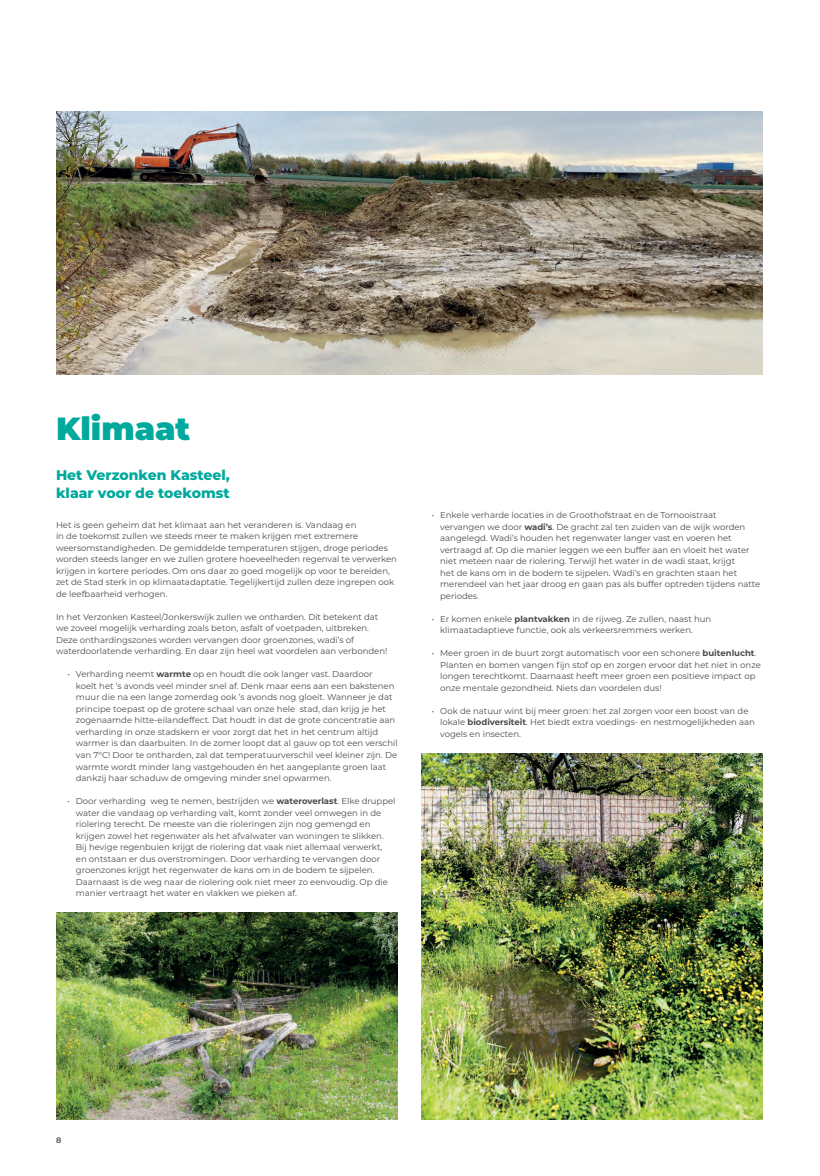
<style>
.page{position:relative;width:820px;height:1176px;background:#fff}
.page>*{position:absolute;margin:0;border:0;box-sizing:border-box;transform-origin:0 0}
.t1{font:900 32px "Montserrat";color:#00a99d}
.t2{font:800 14px/18px "Montserrat";color:#00a99d}
.t3{font:8.5px/11.5px "Montserrat";color:#494a4b}
.t4{font:600 8px "Montserrat";color:#494a4b}
.s1{font-weight:700}
</style>
<div class="page">
<img style="left:422px;top:753px;width:340px;height:366px">
<img style="left:56px;top:912px;width:342px;height:207px">
<img style="left:56px;top:111px;width:706px;height:263px">
<h1 class="t1" style="left:56px;top:404px;width:136px">Klimaat</h1>
<h2 class="t2" style="left:56px;top:465px;width:175px">Het Verzonken Kasteel, klaar voor de toekomst</h2>
<p class="t3" style="left:56px;top:518px;width:342px">Het is geen geheim dat het klimaat aan het veranderen is. Vandaag en<br>in de toekomst zullen we steeds meer te maken krijgen met extremere weersomstandigheden. De gemiddelde temperaturen stijgen, droge periodes worden steeds langer en we zullen grotere hoeveelheden regenval te verwerken krijgen in kortere periodes. Om ons daar zo goed mogelijk op voor te bereiden, zet de Stad sterk in op klimaatadaptatie. Tegelijkertijd zullen deze ingrepen ook de leefbaarheid verhogen.</p>
<p class="t3" style="left:56px;top:610px;width:333px">In het Verzonken Kasteel/Jonkerswijk zullen we ontharden. Dit betekent dat we zoveel mogelijk verharding zoals beton, asfalt of voetpaden, uitbreken.<br>Deze onthardingszones worden vervangen door groenzones, wadi’s of waterdoorlatende verharding. En daar zijn heel wat voordelen aan verbonden!</p>
<p class="t3" style="left:76px;top:668px;width:323px;text-indent:-8px">• Verharding neemt <span class="s1">warmte</span> op en houdt die ook langer vast. Daardoor<br>koelt het ’s avonds veel minder snel af. Denk maar eens aan een bakstenen muur die na een lange zomerdag ook ’s avonds nog gloeit. Wanneer je dat principe toepast op de grotere schaal van onze hele stad, dan krijg je het zogenaamde hitte-eilandeffect. Dat houdt in dat de grote concentratie aan verharding in onze stadskern er voor zorgt dat het in het centrum altijd warmer is dan daarbuiten. In de zomer loopt dat al gauw op tot een verschil van 7°C! Door te ontharden, zal dat temperatuurverschil veel kleiner zijn. De warmte wordt minder lang vastgehouden én het aangeplante groen laat dankzij haar schaduw de omgeving minder snel opwarmen.</p>
<p class="t3" style="left:76px;top:794px;width:321px;text-indent:-8px">• Door verharding weg te nemen, bestrijden we <span class="s1">wateroverlast</span>. Elke druppel water die vandaag op verharding valt, komt zonder veel omwegen in de riolering terecht. De meeste van die rioleringen zijn nog gemengd en krijgen zowel het regenwater als het afvalwater van woningen te slikken.<br>Bij hevige regenbuien krijgt de riolering dat vaak niet allemaal verwerkt,<br>en ontstaan er dus overstromingen. Door verharding te vervangen door groenzones krijgt het regenwater de kans om in de bodem te sijpelen.<br>Daarnaast is de weg naar de riolering ook niet meer zo eenvoudig. Op die manier vertraagt het water en vlakken we pieken af.</p>
<p class="t3" style="left:440px;top:509px;width:321px;text-indent:-8px">• Enkele verharde locaties in de Groothofstraat en de Tornooistraat vervangen we door <span class="s1">wadi’s</span>. De gracht zal ten zuiden van de wijk worden aangelegd. Wadi’s houden het regenwater langer vast en voeren het vertraagd af. Op die manier leggen we een buffer aan en vloeit het water niet meteen naar de riolering. Terwijl het water in de wadi staat, krijgt<br>het de kans om in de bodem te sijpelen. Wadi’s en grachten staan het merendeel van het jaar droog en gaan pas als buffer optreden tijdens natte periodes.</p>
<p class="t3" style="left:440px;top:612px;width:273px;text-indent:-8px">• Er komen enkele <span class="s1">plantvakken</span> in de rijweg. Ze zullen, naast hun klimaatadaptieve functie, ook als verkeersremmers werken.</p>
<p class="t3" style="left:440px;top:647px;width:322px;text-indent:-8px">• Meer groen in de buurt zorgt automatisch voor een schonere <span class="s1">buitenlucht</span>.<br>Planten en bomen vangen fijn stof op en zorgen ervoor dat het niet in onze longen terechtkomt. Daarnaast heeft meer groen een positieve impact op onze mentale gezondheid. Niets dan voordelen dus!</p>
<p class="t3" style="left:440px;top:704px;width:316px;text-indent:-8px">• Ook de natuur wint bij meer groen: het zal zorgen voor een boost van de lokale <span class="s1">biodiversiteit</span>. Het biedt extra voedings- en nestmogelijkheden aan vogels en insecten.</p>
<p class="t4" style="left:56px;top:1133px;width:7px">8</p>
</div>
